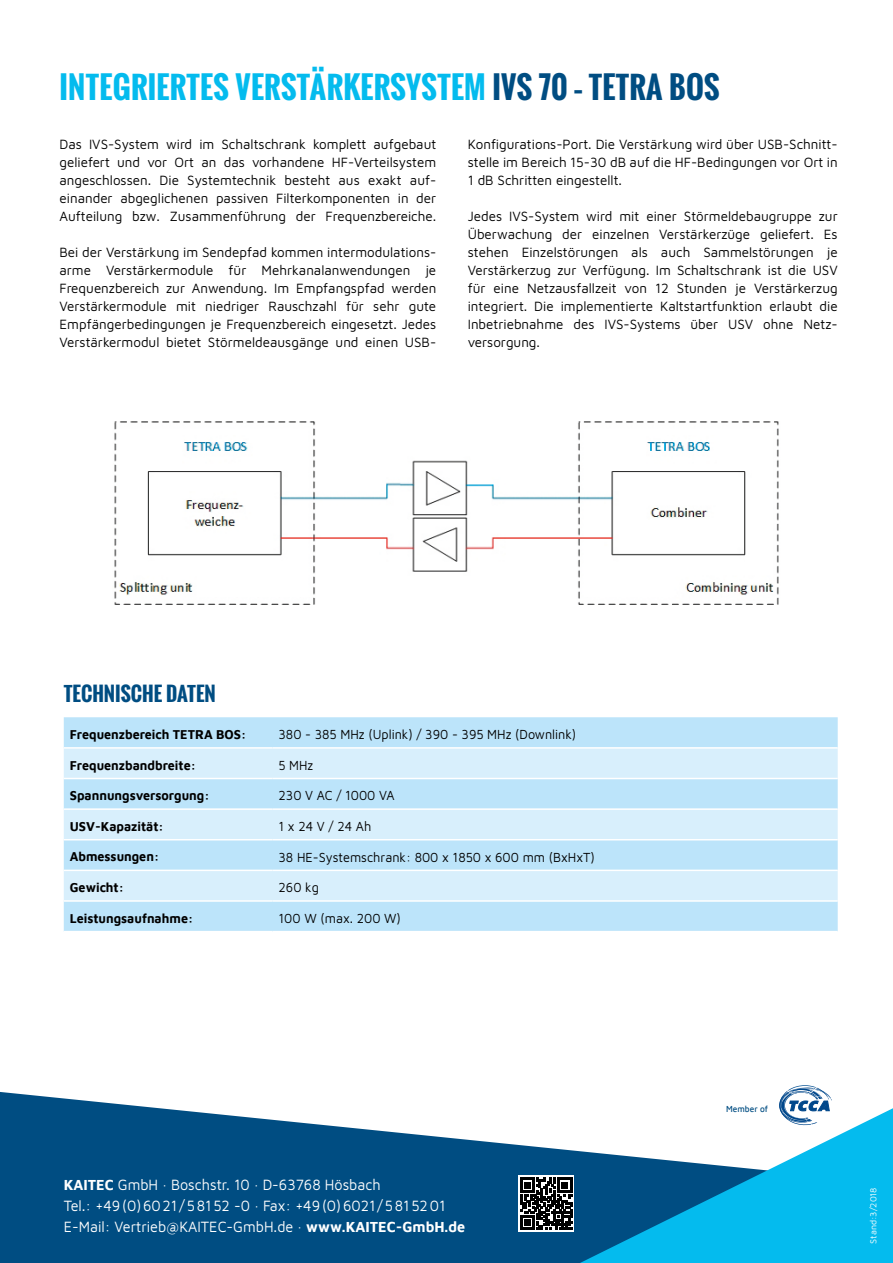
<style>
.page{position:relative;width:893px;height:1263px;background:#fff}
.page>*{position:absolute;margin:0;border:0;box-sizing:border-box;transform-origin:0 0}
.t1{font:700 30px "Oswald";letter-spacing:.01em;color:#04bbee}
.t2{font:700 19.5px "Oswald";color:#004d82}
.t3{font:15.3px/20.9px "Maven Pro";color:#fff;scale:.94 1}
.t4{font:13.8px/18px "Maven Pro";color:#000}
.t5{font:13.5px "Maven Pro";color:#000;scale:.94 1}
.t6{font:700 13.5px "Maven Pro";color:#000;scale:.93 1}
.t7{font:13.5px "Maven Pro";color:#000;scale:.93 1}
.t8{font:9px "Maven Pro";color:#fff}
.t9{font:500 9px "Maven Pro";color:#004d82;scale:.92 1}
.s1{color:#004d82}
.s2{font-weight:700}
</style>
<div class="page">
<svg style="left:0;top:1092px;width:580px;height:171px;fill:#004d82"></svg>
<svg style="left:580px;top:1108px;width:313px;height:155px;fill:#04bbee"></svg>
<svg style="left:518px;top:1175px;width:56px;height:57px"></svg>
<svg style="left:520px;top:1178px;width:52px;height:52px"></svg>
<svg style="left:779px;top:1085px;width:53px;height:40px"></svg>
<div style="left:64px;top:717px;width:774px;height:214px;background:#bce4fa"></div>
<svg style="left:64px;top:749px;width:774px;height:151px;background:#cdeafb"></svg>
<hr style="left:64px;top:747px;width:209px;height:2px;background:#fff">
<hr style="left:273px;top:747px;width:565px;height:2px;background:#fff">
<hr style="left:64px;top:778px;width:209px;height:1px;background:#fff">
<hr style="left:273px;top:778px;width:565px;height:1px;background:#fff">
<hr style="left:64px;top:808px;width:209px;height:2px;background:#fff">
<hr style="left:273px;top:808px;width:565px;height:2px;background:#fff">
<hr style="left:64px;top:839px;width:209px;height:1px;background:#fff">
<hr style="left:273px;top:839px;width:565px;height:1px;background:#fff">
<hr style="left:64px;top:870px;width:209px;height:1px;background:#fff">
<hr style="left:273px;top:870px;width:565px;height:1px;background:#fff">
<hr style="left:64px;top:900px;width:209px;height:2px;background:#fff">
<hr style="left:273px;top:900px;width:565px;height:2px;background:#fff">
<img style="left:114px;top:421px;width:665px;height:183px">
<h1 class="t1" style="left:60px;top:64px;width:662px">INTEGRIERTES VERSTÄRKERSYSTEM <span class="s1">IVS 70 – TETRA BOS</span></h1>
<p class="t4" style="left:60px;top:135px;width:378px">Das IVS-System wird im Schaltschrank komplett aufgebaut geliefert und vor Ort an das vorhandene HF-Verteilsystem angeschlossen. Die Systemtechnik besteht aus exakt auf&shy;einander abgeglichenen passiven Filterkomponenten in der Aufteilung bzw. Zusammenführung der Frequenzbereiche.</p>
<p class="t4" style="left:60px;top:243px;width:378px;text-align:justify">Bei der Verstärkung im Sendepfad kommen intermodulations&shy;arme Verstärkermodule für Mehrkanalanwendungen je Frequenzbereich zur Anwendung. Im Empfangspfad werden Verstärkermodule mit niedriger Rauschzahl für sehr gute Empfängerbedingungen je Frequenzbereich eingesetzt. Jedes Verstärkermodul bietet Störmeldeausgänge und einen USB-</p>
<p class="t4" style="left:468px;top:135px;width:371px;text-align:justify">Konfigurations-Port. Die Verstärkung wird über USB-Schnitt&shy;stelle im Bereich 15-30 dB auf die HF-Bedingungen vor Ort in 1 dB Schritten eingestellt.</p>
<p class="t4" style="left:468px;top:207px;width:371px">Jedes IVS-System wird mit einer Störmeldebaugruppe zur Überwachung der einzelnen Verstärkerzüge geliefert. Es stehen Einzelstörungen als auch Sammelstörungen je Verstärkerzug zur Verfügung. Im Schaltschrank ist die USV für eine Netzausfallzeit von 12 Stunden je Verstärkerzug integriert. Die implementierte Kaltstartfunktion erlaubt die Inbetriebnahme des IVS-Systems über USV ohne Netz&shy;versorgung.</p>
<h2 class="t2" style="left:64px;top:679px;width:154px">TECHNISCHE DATEN</h2>
<p class="t6" style="left:70px;top:725px;width:191px">Frequenzbereich TETRA BOS:</p>
<p class="t5" style="left:279px;top:725px;width:318px">380 - 385 MHz (Uplink) / 390 - 395 MHz (Downlink)</p>
<p class="t6" style="left:70px;top:755px;width:137px">Frequenzbandbreite:</p>
<p class="t7" style="left:279px;top:756px;width:39px">5 MHz</p>
<p class="t6" style="left:70px;top:786px;width:152px">Spannungsversorgung:</p>
<p class="t5" style="left:279px;top:786px;width:125px">230 V AC / 1000 VA</p>
<p class="t6" style="left:70px;top:817px;width:103px">USV-Kapazität:</p>
<p class="t5" style="left:279px;top:817px;width:100px">1 x 24 V / 24 Ah</p>
<p class="t6" style="left:70px;top:847px;width:98px">Abmessungen:</p>
<p class="t5" style="left:279px;top:848px;width:338px">38 HE-Systemschrank: 800 x 1850 x 600 mm (BxHxT)</p>
<p class="t6" style="left:70px;top:878px;width:60px">Gewicht:</p>
<p class="t5" style="left:279px;top:878px;width:44px">260 kg</p>
<p class="t6" style="left:70px;top:908px;width:134px">Leistungsaufnahme:</p>
<p class="t5" style="left:279px;top:909px;width:132px">100 W (max. 200 W)</p>
<p class="t3" style="left:64px;top:1174px;width:429px"><span class="s2">KAITEC</span> GmbH · Boschstr. 10 · D-63768 Hösbach<br>Tel.: +49(0)6021 /58152 -0 · Fax: +49(0)6021 /5815201<br>E-Mail: Vertrieb@KAITEC-GmbH.de · <span class="s2">www.KAITEC-GmbH.de</span></p>
<p class="t9" style="left:726px;top:1103px;width:47px">Member of</p>
<p class="t8" style="left:867px;top:1243px;width:58px;rotate:-90deg">Stand:3/2018</p>
</div>
